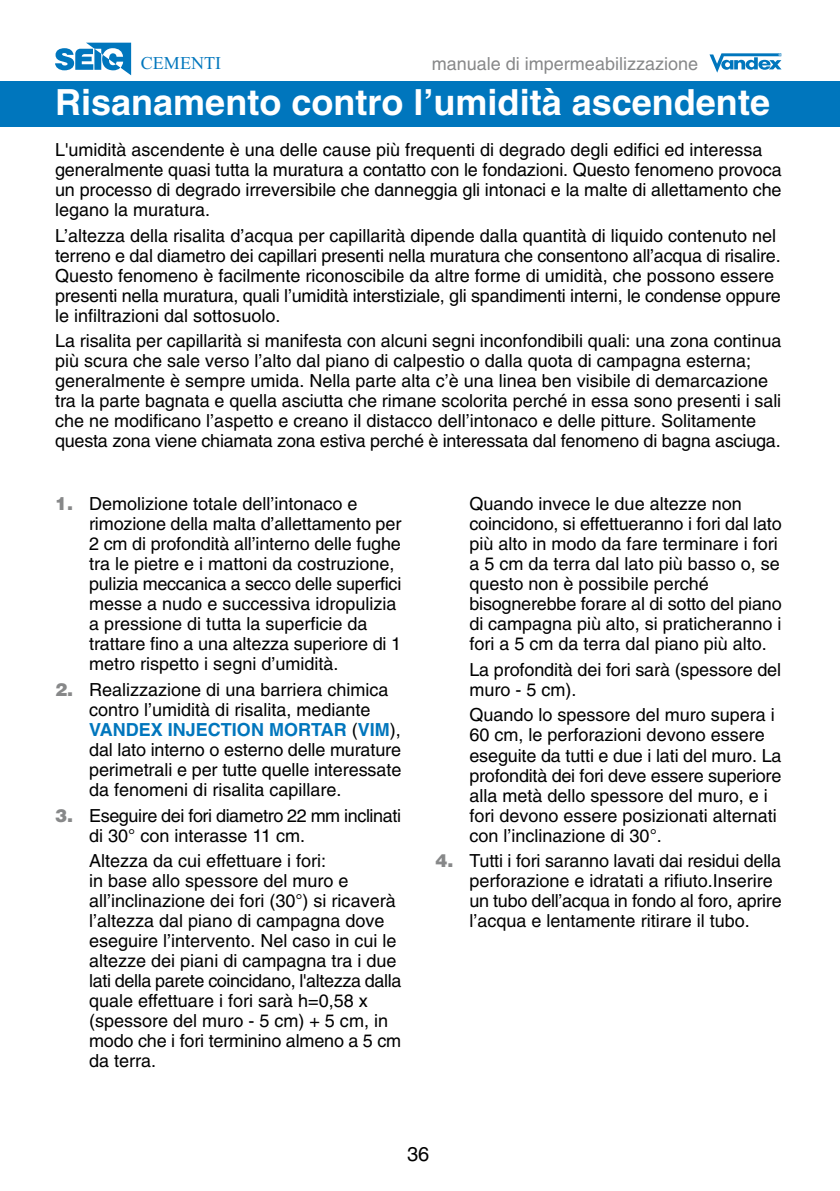
<style>
.page{position:relative;width:840px;height:1191px;background:#fff}
.page>*{position:absolute;margin:0;border:0;box-sizing:border-box;transform-origin:0 0}
.t1{font:700 36px "Helvetica";color:#fff}
.t2{font:20px "Helvetica";color:#000}
.t3{font:18px/20px "Helvetica";color:#000}
.t4{font:18px/20px "Helvetica";letter-spacing:-.02em;color:#000}
.t5{font:18px "Helvetica";color:#878889}
.t6{font:18px "Times New Roman";color:#0076bd}
.s1{font-family:"Helve Slov Bla";color:#878889}
.s2{font-weight:700;color:#0076bd}
</style>
<div class="page">
<div style="left:0;top:81px;width:839px;height:45px;background:#0076bd"></div>
<svg style="left:55px;top:43px;width:76px;height:32px"></svg>
<svg style="left:709px;top:53px;width:72px;height:20px"></svg>
<p class="t6" style="left:141px;top:53px;width:81px">CEMENTI</p>
<p class="t5" style="left:431px;top:53px;width:268px">manuale di impermeabilizzazione</p>
<h1 class="t1" style="left:55px;top:81px;width:716px">Risanamento contro l’umidità ascendente</h1>
<p class="t3" style="left:55px;top:139px;width:727px">L'umidità ascendente è una delle cause più frequenti di degrado degli edifici ed interessa generalmente quasi tutta la muratura a contatto con le fondazioni. Questo fenomeno provoca un processo di degrado irreversibile che danneggia gli intonaci e la malte di allettamento che legano la muratura.</p>
<p class="t3" style="left:55px;top:225px;width:726px">L’altezza della risalita d’acqua per capillarità dipende dalla quantità di liquido contenuto nel terreno e dal diametro dei capillari presenti nella muratura che consentono all’acqua di risalire.<br>Questo fenomeno è facilmente riconoscibile da altre forme di umidità, che possono essere presenti nella muratura, quali l’umidità interstiziale, gli spandimenti interni, le condense oppure le infiltrazioni dal sottosuolo.</p>
<p class="t3" style="left:55px;top:331px;width:727px">La risalita per capillarità si manifesta con alcuni segni inconfondibili quali: una zona continua più scura che sale verso l’alto dal piano di calpestio o dalla quota di campagna esterna; generalmente è sempre umida. Nella parte alta c’è una linea ben visibile di demarcazione tra la parte bagnata e quella asciutta che rimane scolorita perché in essa sono presenti i sali che ne modificano l’aspetto e creano il distacco dell’intonaco e delle pitture. Solitamente questa zona viene chiamata zona estiva perché è interessata dal fenomeno di bagna asciuga.</p>
<p class="t3" style="left:89px;top:494px;width:313px;text-indent:-34px"><span class="s1">1.</span> Demolizione totale dell’intonaco e rimozione della malta d’allettamento per 2 cm di profondità all’interno delle fughe tra le pietre e i mattoni da costruzione, pulizia meccanica a secco delle superfici messe a nudo e successiva idropulizia a pressione di tutta la superficie da trattare fino a una altezza superiore di 1 metro rispetto i segni d’umidità.</p>
<p class="t3" style="left:89px;top:679px;width:313px;text-indent:-34px"><span class="s1">2.</span> Realizzazione di una barriera chimica contro l’umidità di risalita, mediante <span class="s2">VANDEX INJECTION MORTAR</span> (<span class="s2">VIM</span>), dal lato interno o esterno delle murature perimetrali e per tutte quelle interessate da fenomeni di risalita capillare.</p>
<p class="t4" style="left:89px;top:805px;width:313px;text-indent:-34px"><span class="s1">3.</span> Eseguire dei fori diametro 22 mm inclinati di 30 con interasse 11 cm.</p>
<p class="t3" style="left:89px;top:851px;width:313px">Altezza da cui effettuare i fori:<br>in base allo spessore del muro e all’inclinazione dei fori (30 ) si ricaverà l’altezza dal piano di campagna dove eseguire l’intervento. Nel caso in cui le altezze dei piani di campagna tra i due lati della parete coincidano, l'altezza dalla quale effettuare i fori sarà h=0,58 x (spessore del muro - 5 cm) + 5 cm, in modo che i fori terminino almeno a 5 cm da terra.</p>
<p class="t3" style="left:469px;top:494px;width:314px">Quando invece le due altezze non coincidono, si effettueranno i fori dal lato più alto in modo da fare terminare i fori a 5 cm da terra dal lato più basso o, se questo non è possibile perché bisognerebbe forare al di sotto del piano di campagna più alto, si praticheranno i fori a 5 cm da terra dal piano più alto.</p>
<p class="t3" style="left:469px;top:659px;width:313px">La profondità dei fori sarà (spessore del muro - 5 cm).</p>
<p class="t3" style="left:469px;top:705px;width:313px">Quando lo spessore del muro supera i 60 cm, le perforazioni devono essere eseguite da tutti e due i lati del muro. La profondità dei fori deve essere superiore alla metà dello spessore del muro, e i fori devono essere posizionati alternati con l’inclinazione di 30 .</p>
<p class="t3" style="left:469px;top:851px;width:313px;text-indent:-34px"><span class="s1">4.</span> Tutti i fori saranno lavati dai residui della perforazione e idratati a rifiuto.Inserire un tubo dell’acqua in fondo al foro, aprire l’acqua e lentamente ritirare il tubo.</p>
<p class="t2" style="left:407px;top:1142px;width:24px">36</p>
</div>
